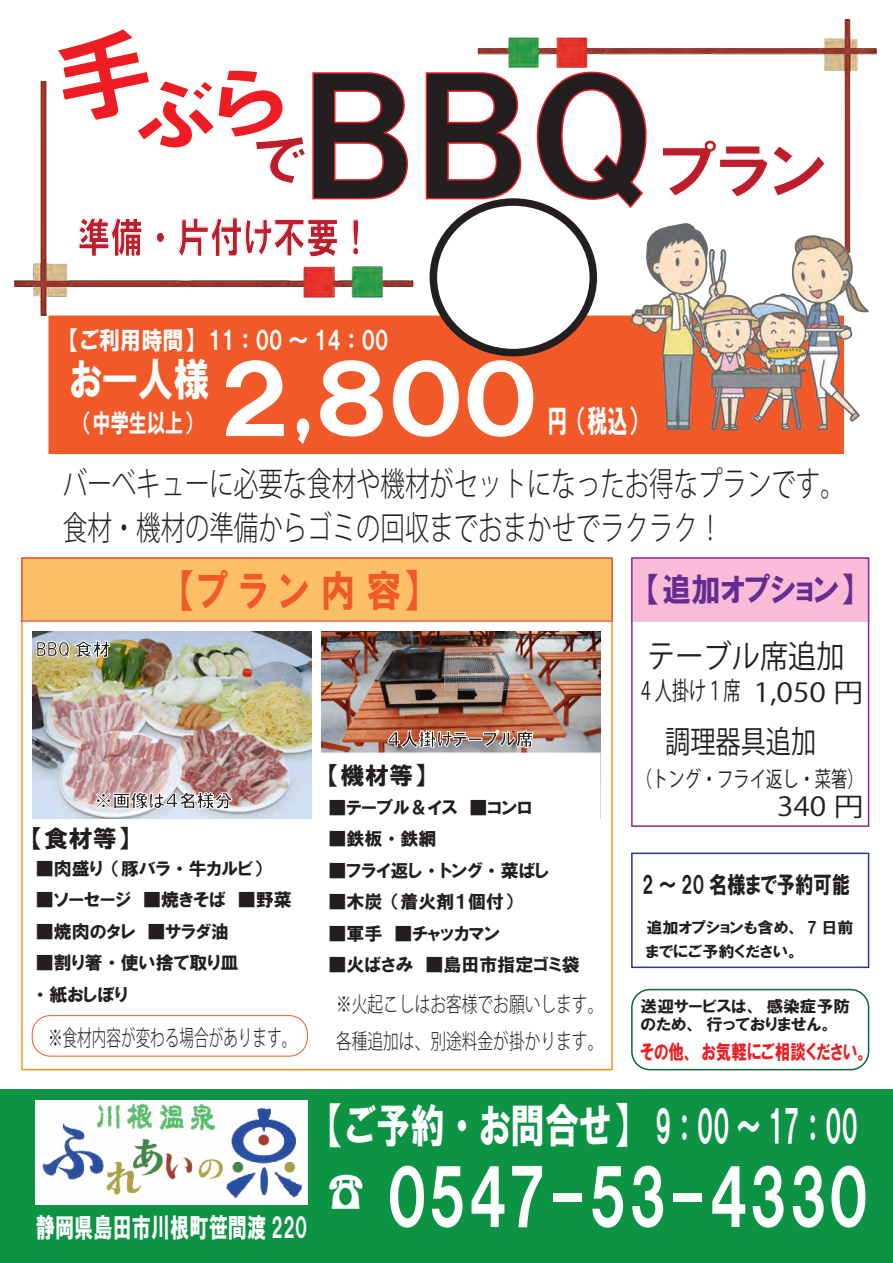
<style>
.page{position:relative;width:893px;height:1263px;background:#fff}
.page>*{position:absolute;margin:0;border:0;box-sizing:border-box;transform-origin:0 0}
.t1{font:154.5px "HGP Soei Kakugothic UB";color:#231f20;scale:1.2 1}
.t2{font:93.3px "HGP Soei Kakugothic UB";color:#fff;scale:1.06 1}
.t3{font:75.6px "HGP Soei Kakugothic UB";color:#fff;scale:.84 1}
.t4{font:62.4px "HGP Soei Kakugothic UB";color:#be1d2c;scale:1.04 1}
.t5{font:56.7px "HGP Soei Kakugothic UB";color:#be1d2c;scale:1.04 1}
.t6{font:46.5px "HGP Soei Kakugothic UB";color:#fff;scale:.74 1}
.t7{font:43.95px "HGP Soei Kakugothic UB";color:#fff;scale:.58 1}
.t8{font:43.05px "HGP Soei Kakugothic UB";color:#f15929;scale:.8 1}
.t9{font:41.85px "HGP Soei Kakugothic UB";color:#be1d2c;scale:.79 1}
.t10{font:300 33px/44.1px "Koz Go Pr 6 N";color:#231f20;scale:.74 1}
.t11{font:32.7px "HGP Soei Kakugothic UB";color:#652d91;scale:.9 1}
.t12{font:31.95px "Koz Go Pr 6 N";color:#231f20;scale:.88 1}
.t13{font:31.5px "HGP Soei Kakugothic UB";color:#fff;scale:.64 1}
.t14{font:31.05px "Koz Go Pr 6 N";color:#231f20;scale:.81 1}
.t15{font:26.85px "HGP Soei Kakugothic UB";color:#fff;scale:.72 1}
.t16{font:26.1px "Koz Go Pr 6 N";color:#231f20;scale:1.14 1}
.t17{font:25.5px "HGP Soei Kakugothic UB";color:#fff;scale:.71 1}
.t18{font:25.35px "Koz Go Pr 6 N";color:#231f20;scale:.68 1}
.t19{font:24.9px "HGP Soei Kakugothic UB";color:#fff;scale:.85 1}
.t20{font:24px "HGP Soei Kakugothic UB";color:#231f20}
.t21{font:23.55px "HGP Soei Kakugothic UB";color:#231f20;scale:.78 1}
.t22{font:300 22.2px "Koz Go Pr 6 N";color:#231f20;scale:.66 1}
.t23{font:21.75px "Koz Go Pr 6 N";color:#231f20;scale:.75 1}
.t24{font:300 21.3px/37.2px "Koz Go Pr 6 N";color:#231f20;scale:.74 1}
.t25{font:20.1px "HGP Soei Kakugothic UB";color:#ee1d23;scale:.77 1}
.t26{font:18px/31.5px "HGP Soei Kakugothic UB";color:#231f20}
.t27{font:16.2px/17.9px "HGP Soei Kakugothic UB";color:#231f20}
.t28{font:15.6px/23.1px "HGP Soei Kakugothic UB";color:#231f20;scale:1.04 1}
.s1{font-size:26.1px}
</style>
<div class="page">
<div style="left:631px;top:557px;width:238px;height:270px;background:#fff;border:2px solid #90268f"></div>
<div style="left:21px;top:557px;width:592px;height:513px;background:#fff;border:2px solid #f7931d"></div>
<img style="left:446px;top:19px;width:430px;height:232px">
<img style="left:14px;top:82px;width:432px;height:233px">
<svg style="left:425px;top:72px;width:97px;height:128px"></svg>
<svg style="left:536px;top:71px;width:111px;height:138px"></svg>
<svg style="left:662px;top:139px;width:164px;height:59px"></svg>
<svg style="left:78px;top:214px;width:65px;height:44px"></svg>
<svg style="left:156px;top:232px;width:9px;height:11px"></svg>
<svg style="left:178px;top:217px;width:160px;height:41px"></svg>
<svg style="left:352px;top:219px;width:7px;height:37px"></svg>
<div style="left:48px;top:315px;width:797px;height:140px;background:#f15929;border:1px solid #fff"></div>
<img style="left:632px;top:224px;width:236px;height:207px">
<div style="left:0;top:1090px;width:893px;height:173px;background:#0d9344"></div>
<img style="left:32px;top:631px;width:279px;height:187px">
<img style="left:321px;top:631px;width:279px;height:122px">
<img style="left:36px;top:1100px;width:271px;height:104px">
<div style="left:21px;top:557px;width:592px;height:65px;background:#fbbf65;border:2px solid #ee3e35"></div>
<div style="left:631px;top:557px;width:238px;height:65px;background:#f9bbd7;border:2px solid #7e3e98"></div>
<svg style="left:96px;top:792px;width:137px;height:17px"></svg>
<svg style="left:36px;top:640px;width:74px;height:18px"></svg>
<svg style="left:388px;top:730px;width:145px;height:18px;background:#c69d8d"></svg>
<div style="left:32px;top:1015px;width:276px;height:41px;border:1px solid #f15929;border-radius:18px"></div>
<div style="left:631px;top:852px;width:238px;height:116px;background:#fff;border:2px solid #283890"></div>
<div style="left:631px;top:989px;width:238px;height:81px;border:2px solid #0c6638;border-radius:18px"></div>
<div style="left:433px;top:202px;width:160px;height:151px;background:#fff;border-radius:50%"></div>
<div style="left:430px;top:198px;width:167px;height:158px;border:8px solid #231f20;border-radius:50%"></div>
<svg style="left:52px;top:72px;width:356px;height:128px"></svg>
<h1 class="t1" style="left:303px;top:60px;width:294px">BBQ</h1>
<h3 class="t5" style="left:254px;top:131px;width:51px">で</h3>
<h3 class="t9" style="left:77px;top:216px;width:375px">準備・片付け不要！</h3>
<h3 class="t4" style="left:660px;top:139px;width:161px">プラン</h3>
<h3 class="t19" style="left:70px;top:327px;width:376px">【ご利用時間】　11 ： 00 ～ 14 ： 00</h3>
<h2 class="t2" style="left:70px;top:353px;width:443px"><sup>お一人様</sup>２,８００</h2>
<h3 class="t13" style="left:548px;top:405px;width:142px">円（税込）</h3>
<h3 class="t10" style="left:63px;top:462px;width:1058px">バーベキューに必要な食材や機材がセットになったお得なプランです。食材・機材の準備からゴミの回収までおまかせでラクラク！</h3>
<h3 class="t17" style="left:83px;top:410px;width:155px">（中学生以上）</h3>
<p class="t26" style="left:36px;top:633px;width:76px">BBQ 食材</p>
<h3 class="t8" style="left:181px;top:569px;width:299px">【プ ラ ン 内 容】</h3>
<h3 class="t11" style="left:648px;top:573px;width:230px">【追加オプション】</h3>
<h3 class="t12" style="left:647px;top:638px;width:226px">テーブル席追加</h3>
<h3 class="t18" style="left:641px;top:676px;width:328px">4 人掛け１席 <span class="s1">1,050 円</span></h3>
<p class="t26" style="left:94px;top:785px;width:140px">※画像は４名様分</p>
<h3 class="t20" style="left:32px;top:826px;width:98px">【食材等】</h3>
<p class="t26" style="left:36px;top:852px;width:228px">■肉盛り（豚バラ・牛カルビ）</p>
<p class="t26" style="left:36px;top:884px;width:257px">■ソーセージ　■焼きそば　■野菜</p>
<p class="t26" style="left:36px;top:915px;width:195px">■焼肉のタレ　■サラダ油</p>
<p class="t26" style="left:36px;top:947px;width:204px">■割り箸・使い捨て取り皿・紙おしぼり</p>
<p class="t22" style="left:48px;top:1025px;width:378px">※食材内容が変わる場合があります。</p>
<h3 class="t15" style="left:36px;top:1213px;width:379px">静岡県島田市川根町笹間渡 220</h3>
<p class="t26" style="left:387px;top:723px;width:148px">４人掛けテーブル席</p>
<h3 class="t20" style="left:329px;top:764px;width:98px">【機材等】</h3>
<p class="t26" style="left:329px;top:792px;width:205px">■テーブル＆イス　■コンロ</p>
<p class="t26" style="left:329px;top:823px;width:109px">■鉄板・鉄網</p>
<p class="t26" style="left:329px;top:855px;width:222px">■フライ返し・トング・菜ばし</p>
<p class="t26" style="left:329px;top:886px;width:186px">■木炭（着火剤１個付）</p>
<p class="t26" style="left:329px;top:918px;width:173px">■軍手　■チャッカマン</p>
<p class="t26" style="left:329px;top:949px;width:253px">■火ばさみ　■島田市指定ゴミ袋</p>
<h3 class="t14" style="left:665px;top:724px;width:188px">調理器具追加</h3>
<h3 class="t16" style="left:777px;top:792px;width:77px">340 円</h3>
<p class="t23" style="left:636px;top:767px;width:305px">（トング・フライ返し・菜箸）</p>
<h3 class="t21" style="left:642px;top:873px;width:268px">2 ～ 20 名様まで予約可能</h3>
<p class="t28" style="left:646px;top:916px;width:201px">追加オプションも含め、 7 日前までにご予約ください。</p>
<p class="t24" style="left:336px;top:986px;width:363px">※火起こしはお客様でお願いします。各種追加は、別途料金が掛かります。</p>
<p class="t27" style="left:641px;top:997px;width:211px">送迎サービスは、感染症予防のため、行っておりません。</p>
<p class="t25" style="left:640px;top:1042px;width:297px">その他、お気軽にご相談ください。</p>
<h3 class="t6" style="left:329px;top:1102px;width:407px">【ご予約・お問合せ】</h3>
<h3 class="t3" style="left:329px;top:1159px;width:644px"><sup>☎</sup> 0547-53-4330</h3>
<h3 class="t7" style="left:656px;top:1104px;width:350px">9：00～17：00</h3>
</div>
